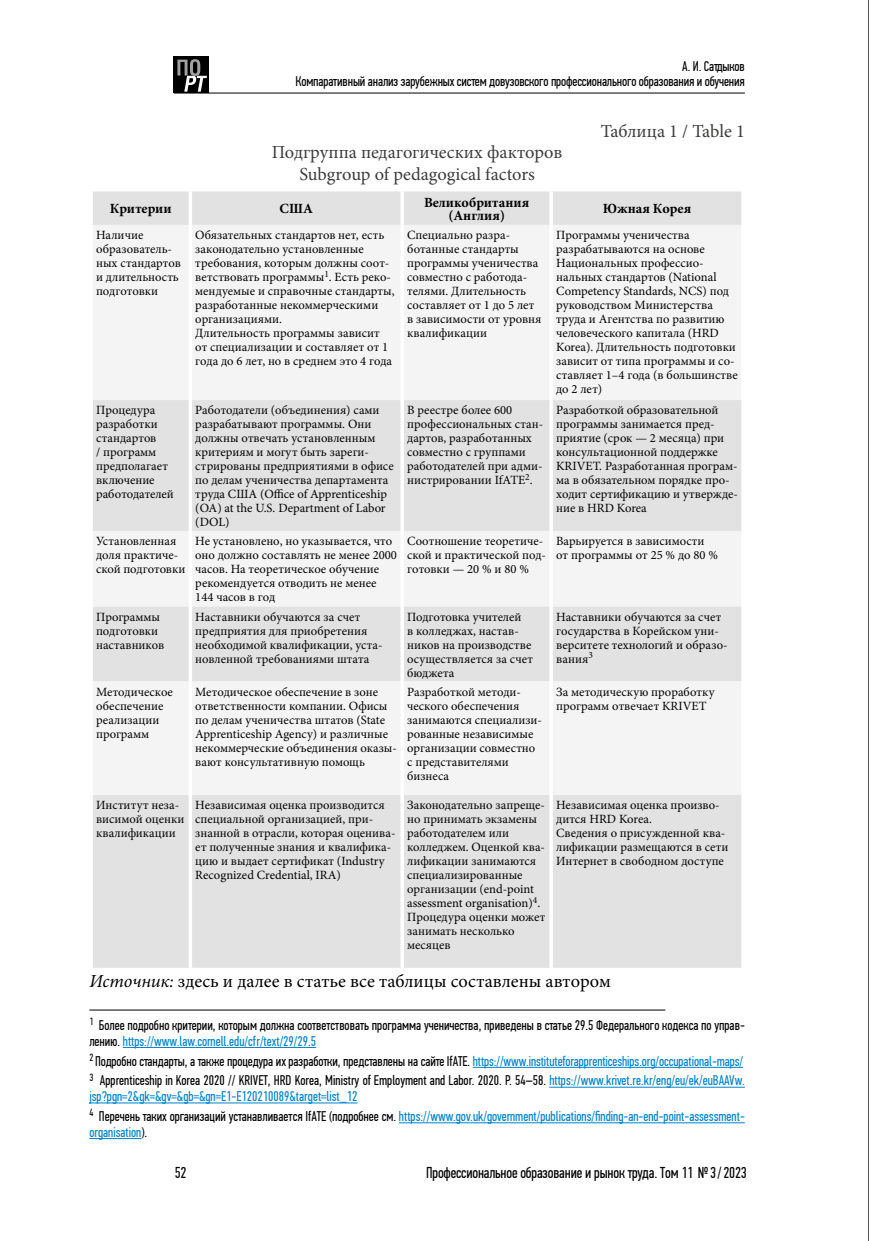
<style>
.page{position:relative;width:869px;height:1241px;background:#fff}
.page>*{position:absolute;margin:0;border:0;box-sizing:border-box;transform-origin:0 0}
.t1{font:18.38px/21px "Minion Pro";color:#3c3c3b;text-align:center}
.t2{font:18.38px "Minion Pro";color:#000}
.t3{font:15.75px "PF Din Text Comp Pro";letter-spacing:-.01em;color:#000}
.t4{font:14px/15.8px "PF Din Text Comp Pro";color:#000}
.t5{font:14px/19.8px "PF Din Text Comp Pro";color:#0082ca}
.t6{font:700 14px/13.3px "Minion Pro";color:#000;text-align:center}
.t7{font:12.6px/14px "Minion Pro";color:#000}
.s1{font-style:italic}
.s2{color:#0082ca}
.s3{color:#000}
</style>
<div class="page">
<hr style="left:867px;top:0;width:1px;height:1240px;background:#000">
<div style="left:174px;top:57px;width:35px;height:36px;background:#000"></div>
<svg style="left:177px;top:59px;width:30px;height:33px"></svg>
<hr style="left:174px;top:93px;width:570px;height:1px;background:#000">
<div style="left:93px;top:191px;width:648px;height:776px;background:#e2e2e2"></div>
<svg style="left:93px;top:225px;width:648px;height:569px;fill:#f4f4f4"></svg>
<svg style="left:188px;top:191px;width:4px;height:34px"></svg>
<svg style="left:400px;top:191px;width:4px;height:34px"></svg>
<hr style="left:549px;top:191px;width:3px;height:34px;background:#fff">
<hr style="left:188px;top:225px;width:4px;height:175px;background:#fff">
<hr style="left:400px;top:225px;width:4px;height:175px;background:#fff">
<hr style="left:549px;top:225px;width:3px;height:175px;background:#fff">
<svg style="left:188px;top:400px;width:4px;height:131px"></svg>
<svg style="left:400px;top:400px;width:4px;height:131px"></svg>
<hr style="left:549px;top:400px;width:3px;height:131px;background:#fff">
<hr style="left:188px;top:531px;width:4px;height:75px;background:#fff">
<hr style="left:400px;top:531px;width:4px;height:75px;background:#fff">
<hr style="left:549px;top:531px;width:3px;height:75px;background:#fff">
<svg style="left:188px;top:606px;width:4px;height:75px"></svg>
<svg style="left:400px;top:606px;width:4px;height:75px"></svg>
<hr style="left:549px;top:606px;width:3px;height:75px;background:#fff">
<hr style="left:188px;top:681px;width:4px;height:113px;background:#fff">
<hr style="left:400px;top:681px;width:4px;height:113px;background:#fff">
<hr style="left:549px;top:681px;width:3px;height:113px;background:#fff">
<svg style="left:188px;top:794px;width:4px;height:173px"></svg>
<svg style="left:400px;top:794px;width:4px;height:173px"></svg>
<hr style="left:549px;top:794px;width:3px;height:173px;background:#fff">
<hr style="left:89px;top:1009px;width:576px;height:1px;background:#000">
<hr style="left:123px;top:1046px;width:193px;height:1px;background:#0082ca">
<hr style="left:472px;top:1066px;width:270px;height:1px;background:#0082ca">
<hr style="left:549px;top:1086px;width:195px;height:1px;background:#0082ca">
<hr style="left:89px;top:1102px;width:268px;height:1px;background:#0082ca">
<hr style="left:399px;top:1122px;width:345px;height:1px;background:#0082ca">
<hr style="left:89px;top:1137px;width:52px;height:1px;background:#0082ca">
<p class="t4" style="left:295px;top:59px;width:450px;line-height:15px;text-align:right">А. И. Сатдыков<br>Компаративный анализ зарубежных систем довузовского профессионального образования и обучения</p>
<h1 class="t1" style="left:272px;top:142px;width:292px">Подгруппа педагогических факторов<br>Subgroup of pedagogical factors</h1>
<h1 class="t1" style="left:600px;top:121px;width:145px">Таблица 1 / Table 1</h1>
<p class="t6" style="left:110px;top:202px;width:63px">Критерии</p>
<p class="t6" style="left:279px;top:202px;width:35px">США</p>
<p class="t6" style="left:424px;top:195px;width:107px">Великобритания (Англия)</p>
<p class="t6" style="left:602px;top:202px;width:90px">Южная Корея</p>
<p class="t7" style="left:96px;top:228px;width:86px">Наличие образователь&shy;ных стандартов и длительность подготовки</p>
<p class="t7" style="left:195px;top:228px;width:201px">Обязательных стандартов нет, есть законодательно установленные требования, которым должны соот&shy;ветствовать программы<sup>1</sup>. Есть реко&shy;мендуемые и справочные стандарты, разработанные некоммерческими организациями.<br>Длительность программы зависит от специализации и составляет от 1 года до 6 лет, но в среднем это 4 года</p>
<p class="t7" style="left:407px;top:228px;width:136px">Специально разра&shy;ботанные стандарты программы ученичества совместно с работода&shy;телями. Длительность составляет от 1 до 5 лет в зависимости от уровня квалификации</p>
<p class="t7" style="left:556px;top:228px;width:183px">Программы ученичества разрабатываются на основе<br>Национальных профессио&shy;нальных стандартов (National<br>Competency Standards, NCS) под руководством Министерства труда и Агентства по развитию человеческого капитала (HRD<br>Korea). Длительность подготовки зависит от типа программы и со&shy;ставляет 1–4 года (в большинстве до 2 лет)</p>
<p class="t7" style="left:96px;top:403px;width:79px">Процедура разработки стандартов<br>/ программ предполагает включение работодателей</p>
<p class="t7" style="left:195px;top:403px;width:200px">Работодатели (объединения) сами разрабатывают программы. Они должны отвечать установленным критериям и могут быть зареги&shy;стрированы предприятиями в офисе по делам ученичества департамента труда США (Office of Apprenticeship (OA) at the U.S. Department of Labor (DOL)</p>
<p class="t7" style="left:407px;top:403px;width:137px">В реестре более 600 профессиональных стан&shy;дартов, разработанных совместно с группами работодателей при адми&shy;нистрировании IfATE<sup>2</sup>.</p>
<p class="t7" style="left:556px;top:403px;width:183px">Разработкой образовательной программы занимается пред&shy;приятие (срок — 2 месяца) при консультационной поддержке<br>KRIVET. Разработанная програм&shy;ма в обязательном порядке про&shy;ходит сертификацию и утвержде&shy;ние в HRD Korea</p>
<p class="t7" style="left:96px;top:534px;width:91px">Установленная доля практиче&shy;ской подготовки</p>
<p class="t7" style="left:195px;top:534px;width:203px">Не установлено, но указывается, что оно должно составлять не менее 2000 часов. На теоретическое обучение рекомендуется отводить не менее<br>144 часов в год</p>
<p class="t7" style="left:407px;top:534px;width:140px">Соотношение теоретиче&shy;ской и практической под&shy;готовки — 20 % и 80 %</p>
<p class="t7" style="left:556px;top:534px;width:163px">Варьируется в зависимости от программы от 25 % до 80 %</p>
<p class="t7" style="left:96px;top:609px;width:69px">Программы подготовки наставников</p>
<p class="t7" style="left:195px;top:609px;width:189px">Наставники обучаются за счет предприятия для приобретения необходимой квалификации, уста&shy;новленной требованиями штата</p>
<p class="t7" style="left:407px;top:609px;width:127px">Подготовка учителей<br>в колледжах, настав&shy;ников на производстве осуществляется за счет бюджета</p>
<p class="t7" style="left:556px;top:609px;width:173px">Наставники обучаются за счет государства в Корейском уни&shy;верситете технологий и образо&shy;вания<sup>3</sup></p>
<p class="t7" style="left:96px;top:684px;width:78px">Методическое обеспечение реализации программ</p>
<p class="t7" style="left:195px;top:684px;width:203px">Методическое обеспечение в зоне ответственности компании. Офисы по делам ученичества штатов (State Apprenticeship Agency) и различные некоммерческие объединения оказы&shy;вают консультативную помощь</p>
<p class="t7" style="left:407px;top:684px;width:136px">Разработкой методи&shy;ческого обеспечения занимаются специализи&shy;рованные независимые организации совместно с представителями бизнеса</p>
<p class="t7" style="left:556px;top:684px;width:160px">За методическую проработку программ отвечает KRIVET</p>
<p class="t7" style="left:96px;top:798px;width:90px">Институт неза&shy;висимой оценки квалификации</p>
<p class="t7" style="left:195px;top:798px;width:202px">Независимая оценка производится специальной организацией, при&shy;знанной в отрасли, которая оценива&shy;ет полученные знания и квалифика&shy;цию и выдает сертификат (Industry Recognized Credential, IRA)</p>
<p class="t7" style="left:407px;top:798px;width:140px">Законодательно запреще&shy;но принимать экзамены работодателем или колледжем. Оценкой ква&shy;лификации занимаются специализированные организации (end-point assessment organisation)<sup>4</sup>.<br>Процедура оценки может занимать несколько месяцев</p>
<p class="t7" style="left:556px;top:798px;width:174px">Независимая оценка произво&shy;дится HRD Korea.<br>Сведения о присужденной ква&shy;лификации размещаются в сети<br>Интернет в свободном доступе</p>
<h1 class="t2" style="left:89px;top:968px;width:523px"><span class="s1">Источник:</span> здесь и далее в статье все таблицы составлены автором</h1>
<p class="t4" style="left:89px;top:1017px;width:656px"><sup>1</sup> Более подробно критерии, которым должна соответствовать программа ученичества, приведены в статье 29.5 Федерального кодекса по управ&shy;лению. <span class="s2">https://www.law.cornell.edu/cfr/text/29/29.5</span></p>
<p class="t4" style="left:89px;top:1050px;width:656px;line-height:19.8px"><sup>2</sup> Подробно стандарты, а также процедура их разработки, представлены на сайте IfATE. <span class="s2">https://www.instituteforapprenticeships.org/occupational-maps/<br></span><sup>3</sup> Apprenticeship in Korea 2020 // KRIVET, HRD Korea, Ministry of Employment and Labor. 2020. P. 54–58. <span class="s2">https://www.krivet.re.kr/eng/eu/ek/euBAAVw.</span></p>
<p class="t5" style="left:89px;top:1086px;width:656px">jsp?pgn=2&amp;gk=&amp;gv=&amp;gb=&amp;gn=E1-E120210089&amp;target=list_12<br><sup>4</sup> <span class="s3">Перечень таких организаций устанавливается IfATE (подробнее см.</span> https://www.gov.uk/government/publications/finding-an-end-point-assessment-</p>
<p class="t5" style="left:89px;top:1121px;width:59px">organisation<span class="s3">).</span></p>
<p class="t3" style="left:175px;top:1163px;width:13px">52</p>
<p class="t3" style="left:426px;top:1163px;width:322px">Профессиональное образование и рынок труда. Том 11 №3/2023</p>
</div>
